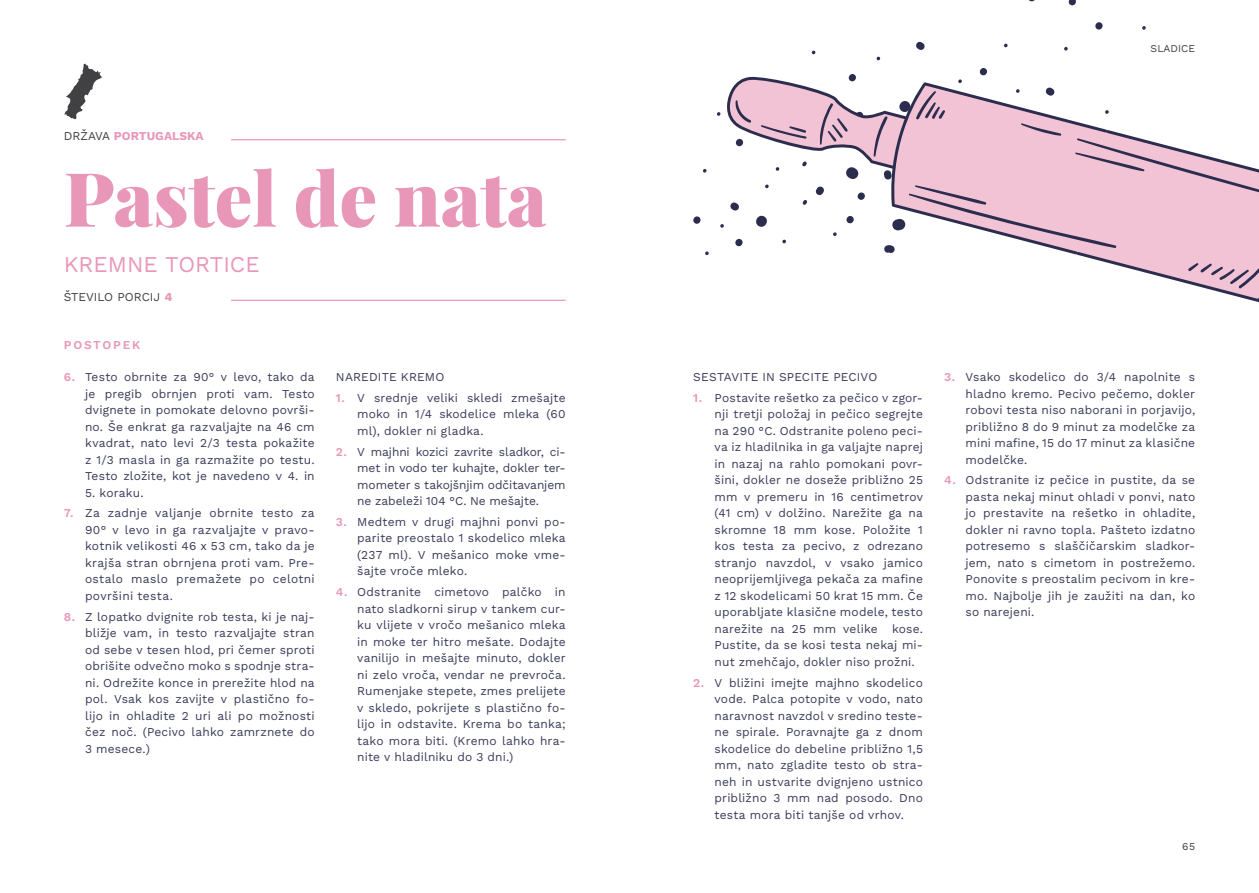
<style>
.page{position:relative;width:1259px;height:893px;background:#fff}
.page>*{position:absolute;margin:0;border:0;box-sizing:border-box;transform-origin:0 0}
.t1{font:900 75px "Playfair Display";color:#e997b9}
.t2{font:22.5px "Work Sans";color:#e997b9}
.t3{font:12px/16.5px "Work Sans";letter-spacing:.015em;color:#3a3a59;text-align:justify}
.t4{font:700 12px "Work Sans";color:#e997b9}
.t5{font:12px "Work Sans";color:#414042}
.t6{font:600 12px "Work Sans";letter-spacing:.15em;color:#e997b9}
.t7{font:10.5px "Work Sans";color:#414042}
.s1{font-weight:400;color:#414042}
.s2{font-weight:800;color:#e997b9}
.s3{font-weight:600;color:#e997b9}
</style>
<div class="page">
<hr style="left:231px;top:139px;width:335px;height:1px;background:#e78db3">
<svg style="left:64px;top:64px;width:38px;height:55px"></svg>
<hr style="left:231px;top:300px;width:335px;height:1px;background:#e78db3">
<svg style="left:1068px;top:0;width:8px;height:6px"></svg>
<svg style="left:1095px;top:22px;width:8px;height:8px"></svg>
<svg style="left:1142px;top:26px;width:4px;height:4px"></svg>
<svg style="left:693px;top:42px;width:566px;height:260px"></svg>
<p class="t4" style="left:64px;top:127px;width:141px"><span class="s1">DRŽAVA</span> PORTUGALSKA</p>
<h1 class="t1" style="left:64px;top:140px;width:484px">Pastel de nata</h1>
<h2 class="t2" style="left:64px;top:247px;width:197px">KREMNE TORTICE</h2>
<p class="t5" style="left:64px;top:288px;width:110px">ŠTEVILO PORCIJ <span class="s2">4</span></p>
<p class="t6" style="left:64px;top:336px;width:78px">POSTOPEK</p>
<p class="t3" style="left:85px;top:368px;width:231px;text-indent:-21px"><span class="s3">6.</span> Testo obrnite za 90° v levo, tako da je pregib obrnjen proti vam. Testo dvignete in pomokate delovno površi&shy;no. Še enkrat ga razvaljajte na 46 cm kvadrat, nato levi 2/3 testa pokažite z 1/3 masla in ga razmažite po testu.<br>Testo zložite, kot je navedeno v 4. in</p>
<p class="t3" style="left:85px;top:484px;width:60px">5. koraku.</p>
<p class="t3" style="left:85px;top:505px;width:231px;text-indent:-21px"><span class="s3">7.</span> Za zadnje valjanje obrnite testo za 90° v levo in ga razvaljajte v pravo&shy;kotnik velikosti 46 x 53 cm, tako da je krajša stran obrnjena proti vam. Pre&shy;ostalo maslo premažete po celotni površini testa.</p>
<p class="t3" style="left:85px;top:608px;width:231px;text-indent:-21px"><span class="s3">8.</span> Z lopatko dvignite rob testa, ki je naj&shy;bližje vam, in testo razvaljajte stran od sebe v tesen hlod, pri čemer sproti obrišite odvečno moko s spodnje stra&shy;ni. Odrežite konce in prerežite hlod na pol. Vsak kos zavijte v plastično fo&shy;lijo in ohladite 2 uri ali po možnosti čez noč. (Pecivo lahko zamrznete do 3 mesece.)</p>
<p class="t3" style="left:336px;top:368px;width:110px">NAREDITE KREMO</p>
<p class="t3" style="left:357px;top:389px;width:210px;text-indent:-21px"><span class="s3">1.</span> V srednje veliki skledi zmešajte moko in 1/4 skodelice mleka (60 ml), dokler ni gladka.</p>
<p class="t3" style="left:357px;top:443px;width:210px;text-indent:-21px"><span class="s3">2.</span> V majhni kozici zavrite sladkor, ci&shy;met in vodo ter kuhajte, dokler ter&shy;mometer s takojšnjim odčitavanjem ne zabeleži 104 °C. Ne mešajte.</p>
<p class="t3" style="left:357px;top:513px;width:210px;text-indent:-21px"><span class="s3">3.</span> Medtem v drugi majhni ponvi po&shy;parite preostalo 1 skodelico mleka (237 ml). V mešanico moke vme&shy;šajte vroče mleko.</p>
<p class="t3" style="left:357px;top:583px;width:210px;text-indent:-21px"><span class="s3">4.</span> Odstranite cimetovo palčko in nato sladkorni sirup v tankem cur&shy;ku vlijete v vročo mešanico mleka in moke ter hitro mešate. Dodajte vanilijo in mešajte minuto, dokler ni zelo vroča, vendar ne prevroča.<br>Rumenjake stepete, zmes prelijete v skledo, pokrijete s plastično fo&shy;lijo in odstavite. Krema bo tanka; tako mora biti. (Kremo lahko hra&shy;nite v hladilniku do 3 dni.)</p>
<p class="t7" style="left:1150px;top:41px;width:46px">SLADICE</p>
<p class="t3" style="left:693px;top:368px;width:186px">SESTAVITE IN SPECITE PECIVO</p>
<p class="t3" style="left:714px;top:389px;width:210px;text-indent:-21px"><span class="s3">1.</span> Postavite rešetko za pečico v zgor&shy;nji tretji položaj in pečico segrejte na 290 °C. Odstranite poleno peci&shy;va iz hladilnika in ga valjajte naprej in nazaj na rahlo pomokani povr&shy;šini, dokler ne doseže približno 25 mm v premeru in 16 centimetrov (41 cm) v dolžino. Narežite ga na skromne 18 mm kose. Položite 1 kos testa za pecivo, z odrezano stranjo navzdol, v vsako jamico neoprijemljivega pekača za mafine z 12 skodelicami 50 krat 15 mm. Če uporabljate klasične modele, testo narežite na 25 mm velike kose.<br>Pustite, da se kosi testa nekaj mi&shy;nut zmehčajo, dokler niso prožni.</p>
<p class="t3" style="left:714px;top:674px;width:210px;text-indent:-21px"><span class="s3">2.</span> V bližini imejte majhno skodelico vode. Palca potopite v vodo, nato naravnost navzdol v sredino teste&shy;ne spirale. Poravnajte ga z dnom skodelice do debeline približno 1,5 mm, nato zgladite testo ob stra&shy;neh in ustvarite dvignjeno ustnico približno 3 mm nad posodo. Dno testa mora biti tanjše od vrhov.</p>
<p class="t3" style="left:965px;top:368px;width:231px;text-indent:-21px"><span class="s3">3.</span> Vsako skodelico do 3/4 napolnite s hladno kremo. Pecivo pečemo, dokler robovi testa niso naborani in porjavijo, približno 8 do 9 minut za modelčke za mini mafine, 15 do 17 minut za klasične modelčke.</p>
<p class="t3" style="left:965px;top:471px;width:231px;text-indent:-21px"><span class="s3">4.</span> Odstranite iz pečice in pustite, da se pasta nekaj minut ohladi v ponvi, nato jo prestavite na rešetko in ohladite, dokler ni ravno topla. Pašteto izdatno potresemo s slaščičarskim sladkor&shy;jem, nato s cimetom in postrežemo.<br>Ponovite s preostalim pecivom in kre&shy;mo. Najbolje jih je zaužiti na dan, ko so narejeni.</p>
<p class="t7" style="left:1182px;top:839px;width:15px">65</p>
</div>
